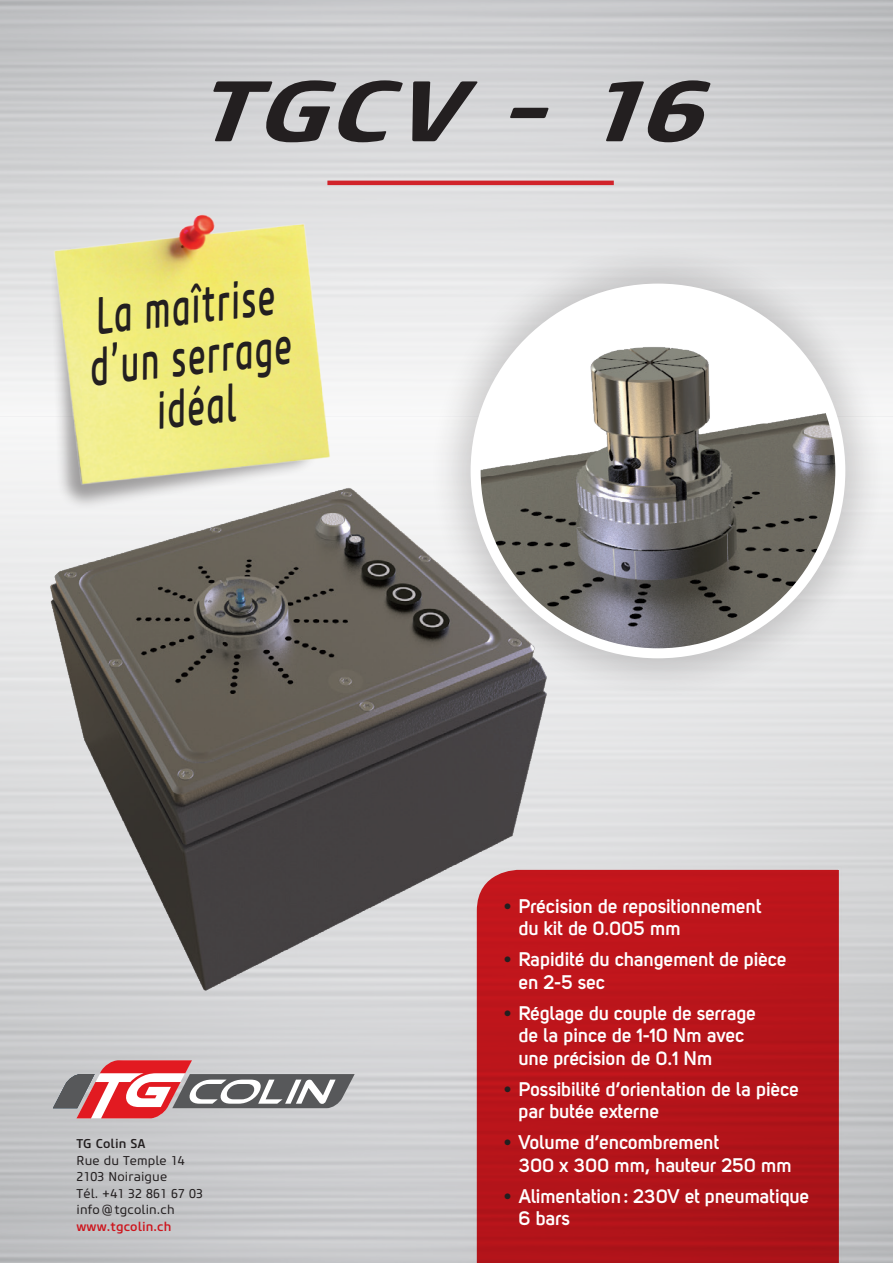
<style>
.page{position:relative;width:893px;height:1263px;background:#fff}
.page>*{position:absolute;margin:0;border:0;box-sizing:border-box;transform-origin:0 0}
.t1{font:italic 700 85.5px "Core Sans M65";color:#231f20;scale:1.27 1}
.t2{font:italic 500 51.9px/50.8px "Core Sans M55";color:#231f20;text-align:center;scale:.6 1}
.t3{font:700 19.5px/22.5px "Uni Sans Semi";color:#fff}
.t4{font:12.75px/16.5px "Core Sans M45";letter-spacing:.01em;color:#231f20}
.t5{font:500 12.75px "Core Sans M55";letter-spacing:.01em;color:#cd151d}
.t6{font:500 12.75px "Core Sans M55";letter-spacing:.01em;color:#231f20}
.s1{color:#231f20}
</style>
<div class="page">
<hr style="left:327px;top:181px;width:287px;height:4px;background:#d1232a">
<svg style="left:53px;top:1060px;width:302px;height:58px"></svg>
<svg style="left:472px;top:865px;width:371px;height:398px;background:#b71a20"></svg>
<div style="left:428px;top:241px;width:460px;height:460px;background:#231f20;opacity:.2"></div>
<img style="left:476px;top:289px;width:364px;height:364px;border-radius:182px">
<div style="left:471px;top:284px;width:374px;height:374px;border:10px solid #fff;border-radius:50%"></div>
<img style="left:33px;top:471px;width:522px;height:528px">
<div style="left:50px;top:245px;width:269px;height:265px;background:#231f20;opacity:.4"></div>
<img style="left:45px;top:202px;width:303px;height:299px">
<h1 class="t1" style="left:194px;top:57px;width:431px">TGCV-16</h1>
<h2 class="t2" style="left:82px;top:292px;width:339px;rotate:-6deg">La maîtrise d’un serrage idéal</h2>
<p class="t6" style="left:77px;top:1136px;width:71px">TG Colin SA</p>
<p class="t4" style="left:77px;top:1152px;width:128px">Rue du Temple 14<br>2103 Noiraigue<br>Tél. +41 32 861 67 03 info @ tgcolin.ch</p>
<p class="t5" style="left:77px;top:1218px;width:96px">www.tgcolin.ch</p>
<p class="t3" style="left:519px;top:894px;width:244px;text-indent:-15px"><span class="s1">•</span> Précision de repositionnement du kit de 0.005 mm</p>
<p class="t3" style="left:519px;top:948px;width:269px;text-indent:-15px"><span class="s1">•</span> Rapidité du changement de pièce en 2-5 sec</p>
<p class="t3" style="left:519px;top:1001px;width:239px;text-indent:-15px"><span class="s1">•</span> Réglage du couple de serrage de la pince de 1-10 Nm avec une précision de 0.1 Nm</p>
<p class="t3" style="left:519px;top:1077px;width:282px;text-indent:-15px"><span class="s1">•</span> Possibilité d’orientation de la pièce par butée externe</p>
<p class="t3" style="left:519px;top:1131px;width:274px;text-indent:-15px"><span class="s1">•</span> Volume d’encombrement<br>300 x 300 mm, hauteur 250 mm</p>
<p class="t3" style="left:519px;top:1184px;width:292px;text-indent:-15px"><span class="s1">•</span> Alimentation: 230V et pneumatique<br>6 bars</p>
</div>
